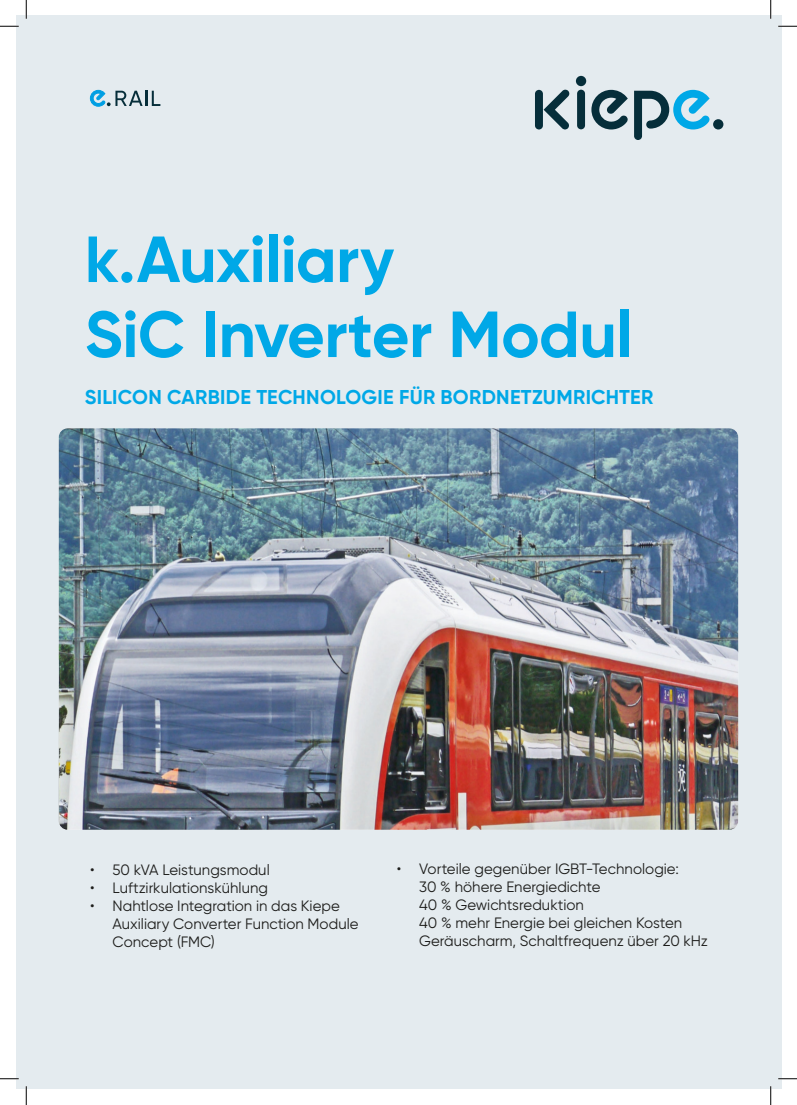
<style>
.page{position:relative;width:797px;height:1105px;background:#fff}
.page>*{position:absolute;margin:0;border:0;box-sizing:border-box;transform-origin:0 0}
.t1{font:700 65px/75px "Gilroy";letter-spacing:-.01em;color:#00a8e7}
.t2{font:700 20px "Gilroy";letter-spacing:.015em;color:#00a8e7}
.t3{font:15px/18px "Gilroy";color:#1d1d1b}
</style>
<div class="page">
<div style="left:16px;top:16px;width:765px;height:1073px;background:#e4ebef"></div>
<img style="left:59px;top:428px;width:679px;height:402px">
<svg style="left:543px;top:90px;width:26px;height:39px"></svg>
<div style="left:577px;top:90px;width:8px;height:39px;background:#062e3a;border-radius:4px"></div>
<div style="left:535px;top:90px;width:8px;height:39px;background:#062e3a;border-radius:4px"></div>
<svg style="left:634px;top:90px;width:75px;height:50px"></svg>
<div style="left:576px;top:76px;width:10px;height:10px;background:#062e3a;border-radius:50%"></div>
<div style="left:713px;top:119px;width:10px;height:10px;background:#062e3a;border-radius:50%"></div>
<svg style="left:591px;top:90px;width:36px;height:39px"></svg>
<svg style="left:90px;top:90px;width:70px;height:17px"></svg>
<svg style="left:0;top:25px;width:19px;height:2px"></svg>
<svg style="left:778px;top:25px;width:19px;height:2px"></svg>
<svg style="left:0;top:1078px;width:19px;height:1px"></svg>
<svg style="left:778px;top:1078px;width:19px;height:1px"></svg>
<svg style="left:25px;top:0;width:2px;height:19px"></svg>
<svg style="left:25px;top:1086px;width:2px;height:19px"></svg>
<svg style="left:770px;top:0;width:1px;height:19px"></svg>
<svg style="left:770px;top:1086px;width:1px;height:19px"></svg>
<h1 class="t1" style="left:85px;top:221px;width:549px">k.Auxiliary<br>SiC Inverter Modul</h1>
<h2 class="t2" style="left:85px;top:384px;width:570px">SILICON CARBIDE TECHNOLOGIE FÜR BORDNETZUMRICHTER</h2>
<p class="t3" style="left:90px;top:860px;width:181px">• 50 kVA Leistungsmodul</p>
<p class="t3" style="left:90px;top:878px;width:179px">• Luftzirkulationskühlung</p>
<p class="t3" style="left:113px;top:896px;width:247px;text-indent:-22px">• Nahtlose Integration in das Kiepe<br>Auxiliary Converter Function Module<br>Concept (FMC)</p>
<p class="t3" style="left:419px;top:859px;width:290px;text-indent:-22px">• Vorteile gegenüber IGBT-Technologie:<br>30 % höhere Energiedichte<br>40 % Gewichtsreduktion<br>40 % mehr Energie bei gleichen Kosten Geräuscharm, Schaltfrequenz über 20 kHz</p>
</div>
